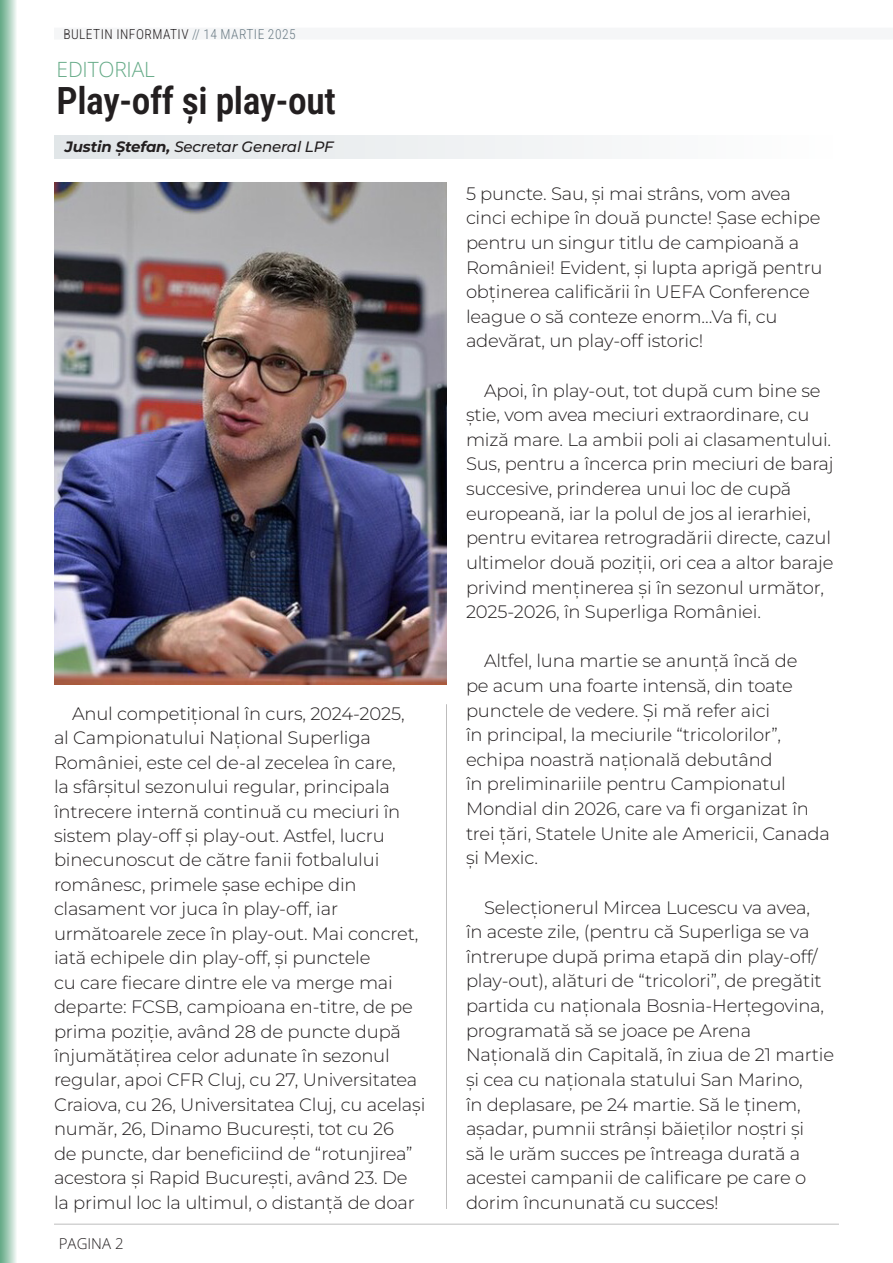
<style>
.page{position:relative;width:893px;height:1263px;background:#fff}
.page>*{position:absolute;margin:0;border:0;box-sizing:border-box;transform-origin:0 0}
.t1{font:600 37.5px "Roboto Condensed";letter-spacing:-.01em;color:#231f20}
.t2{font:300 21px "Open Sans";letter-spacing:-.01em;color:#66ab88}
.t3{font:300 18px/24.6px "Montserrat";letter-spacing:-.01em;color:#231f20}
.t4{font:italic 500 15px "Montserrat";letter-spacing:-.01em;color:#231f20}
.t5{font:300 15px "Open Sans";color:#231f20}
.t6{font:300 13.5px "Roboto Condensed";letter-spacing:.035em;color:#231f20}
.s1{color:#6c7d86}
.s2{font-weight:700}
</style>
<div class="page">
<hr style="left:892px;top:0;width:1px;height:1261px;background:#6c7d86">
<img style="left:54px;top:182px;width:392px;height:502px">
<div style="left:54px;top:28px;width:839px;height:12px;background:#f5f6f7"></div>
<hr style="left:54px;top:1224px;width:785px;height:1px;background:#231f20">
<div style="left:54px;top:135px;width:785px;height:24px;background:linear-gradient(to right,#e0e5e8,#fefefe)"></div>
<hr style="left:446px;top:704px;width:1px;height:505px;background:#231f20">
<svg style="left:0;top:0;width:16px;height:1263px;background:#a4ccb8"></svg>
<p class="t6" style="left:63px;top:24px;width:234px">BULETIN INFORMATIV <span class="s1">// 14 MARTIE 2025</span></p>
<p class="t2" style="left:57px;top:54px;width:100px">EDITORIAL</p>
<p class="t1" style="left:57px;top:74px;width:281px">Play-off și play-out</p>
<p class="t4" style="left:65px;top:136px;width:270px"><span class="s2">Justin Ștefan,</span> Secretar General LPF</p>
<p class="t3" style="left:54px;top:701px;width:373px;text-indent:18px">Anul competițional în curs, 2024-2025,<br>al Campionatului Național Superliga României, este cel de-al zecelea în care,<br>la sfârșitul sezonului regular, principala întrecere internă continuă cu meciuri în sistem play-off și play-out. Astfel, lucru binecunoscut de către fanii fotbalului românesc, primele șase echipe din clasament vor juca în play-off, iar următoarele zece în play-out. Mai concret, iată echipele din play-off, și punctele<br>cu care fiecare dintre ele va merge mai departe: FCSB, campioana en-titre, de pe prima poziție, având 28 de puncte după înjumătățirea celor adunate în sezonul regular, apoi CFR Cluj, cu 27, Universitatea Craiova, cu 26, Universitatea Cluj, cu același număr, 26, Dinamo București, tot cu 26<br>de puncte, dar beneficiind de “rotunjirea” acestora și Rapid București, având 23. De la primul loc la ultimul, o distanță de doar</p>
<p class="t5" style="left:59px;top:1233px;width:66px">PAGINA 2</p>
<p class="t3" style="left:466px;top:180px;width:358px">5 puncte. Sau, și mai strâns, vom avea cinci echipe în două puncte! Șase echipe pentru un singur titlu de campioană a României! Evident, și lupta aprigă pentru obținerea calificării în UEFA Conference league o să conteze enorm…Va fi, cu adevărat, un play-off istoric!</p>
<p class="t3" style="left:466px;top:377px;width:369px;text-indent:18px">Apoi, în play-out, tot după cum bine se știe, vom avea meciuri extraordinare, cu miză mare. La ambii poli ai clasamentului.<br>Sus, pentru a încerca prin meciuri de baraj succesive, prinderea unui loc de cupă europeană, iar la polul de jos al ierarhiei, pentru evitarea retrogradării directe, cazul ultimelor două poziții, ori cea a altor baraje privind menținerea și în sezonul următor, 2025-2026, în Superliga României.</p>
<p class="t3" style="left:466px;top:648px;width:365px;text-indent:18px">Altfel, luna martie se anunță încă de<br>pe acum una foarte intensă, din toate punctele de vedere. Și mă refer aici<br>în principal, la meciurile “tricolorilor”, echipa noastră națională debutând<br>în preliminariile pentru Campionatul Mondial din 2026, care va fi organizat în trei țări, Statele Unite ale Americii, Canada și Mexic.</p>
<p class="t3" style="left:466px;top:894px;width:370px;text-indent:18px">Selecționerul Mircea Lucescu va avea,<br>în aceste zile, (pentru că Superliga se va întrerupe după prima etapă din play-off/ play-out), alături de “tricolori”, de pregătit partida cu naționala Bosnia-Herțegovina, programată să se joace pe Arena Națională din Capitală, în ziua de 21 martie și cea cu naționala statului San Marino,<br>în deplasare, pe 24 martie. Să le ținem, așadar, pumnii strânși băieților noștri și<br>să le urăm succes pe întreaga durată a acestei campanii de calificare pe care o dorim încununată cu succes!</p>
</div>
